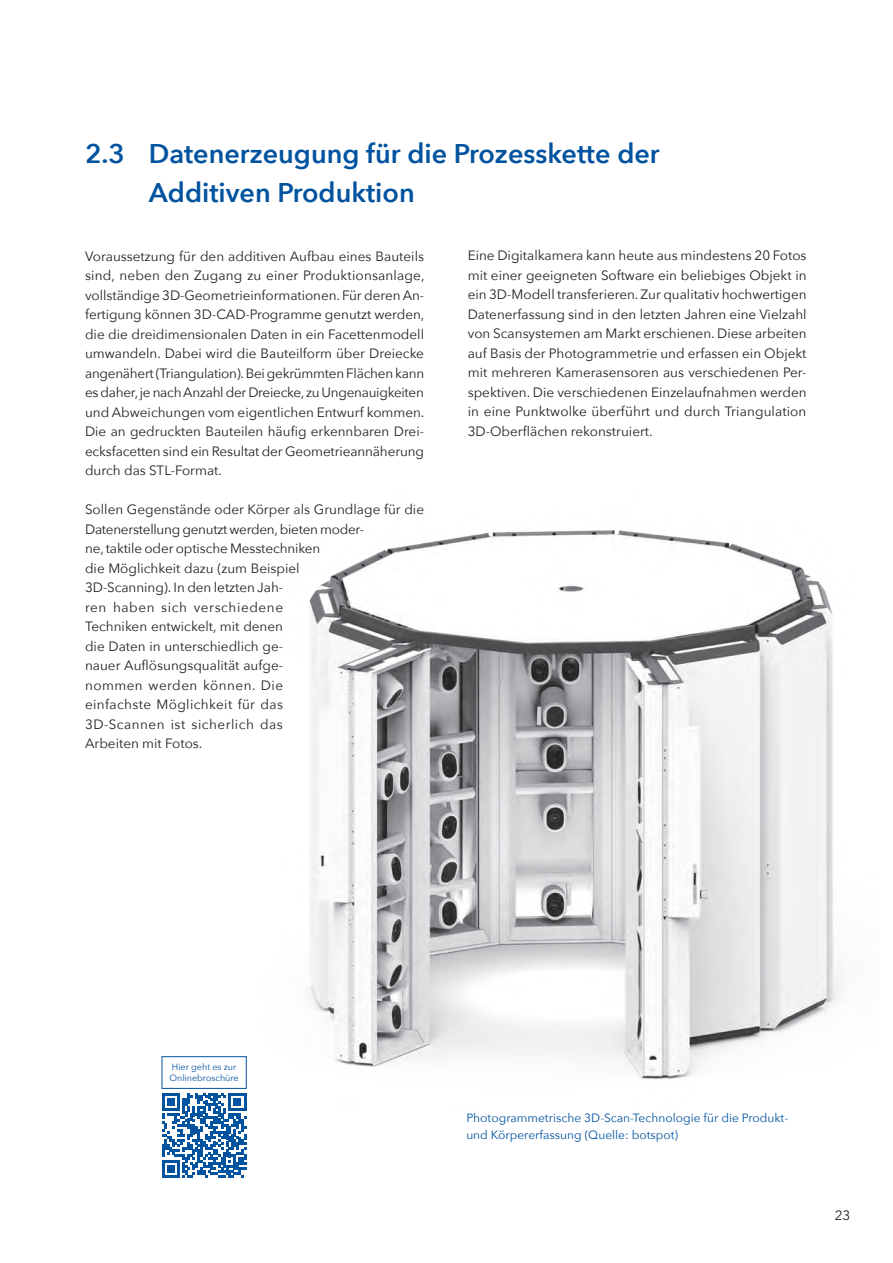
<style>
.page{position:relative;width:893px;height:1263px;background:#fff}
.page>*{position:absolute;margin:0;border:0;box-sizing:border-box;transform-origin:0 0}
.t1{font:600 27px/39px "Avenir Next";color:#0153a0}
.t2{font:13.5px/19.5px "Avenir Next";color:#231f20;text-align:justify}
.t3{font:12px/16.5px "Avenir Next";color:#0153a0}
.t4{font:9px/10.8px "Avenir Next";color:#0153a0}
</style>
<div class="page">
<img style="left:309px;top:530px;width:532px;height:550px">
<svg style="left:162px;top:1093px;width:84px;height:85px"></svg>
<div style="left:162px;top:1056px;width:85px;height:33px;border:1px solid #0153a0"></div>
<h1 class="t1" style="left:149px;top:133px;width:512px;text-indent:-64px">2.3 Datenerzeugung für die Prozesskette der<br>Additiven Produktion</h1>
<p class="t2" style="left:85px;top:246px;width:341px">Voraussetzung für den additiven Aufbau eines Bauteils sind, neben den Zugang zu einer Produktionsanlage, vollständige 3D-Geometrieinformationen. Für deren An&shy;fertigung können 3D-CAD-Programme genutzt werden, die die dreidimensionalen Daten in ein Facettenmodell umwandeln. Dabei wird die Bauteilform über Dreiecke angenähert (Triangulation). Bei gekrümmten Flächen kann es daher, je nach Anzahl der Dreiecke, zu Ungenauigkeiten und Abweichungen vom eigentlichen Entwurf kommen.<br>Die an gedruckten Bauteilen häufig erkennbaren Drei&shy;ecksfacetten sind ein Resultat der Geometrieannäherung durch das STL-Format.</p>
<p class="t2" style="left:85px;top:499px;width:341px;text-align:left">Sollen Gegenstände oder Körper als Grundlage für die Datenerstellung genutzt werden, bieten moder-<br>ne, taktile oder optische Messtechniken<br>die Möglichkeit dazu (zum Beispiel<br>3D-Scanning). In den letzten Jah‑<br>ren haben sich verschiedene<br>Techniken entwickelt, mit denen<br>die Daten in unterschiedlich ge-<br>nauer Auflösungsqualität aufge-<br>nommen werden können. Die<br>einfachste Möglichkeit für das<br>3D-Scannen ist sicherlich das<br>Arbeiten mit Fotos.</p>
<p class="t2" style="left:468px;top:245px;width:340px">Eine Digitalkamera kann heute aus mindestens 20 Fotos mit einer geeigneten Software ein beliebiges Objekt in ein 3D-Modell transferieren. Zur qualitativ hochwertigen Datenerfassung sind in den letzten Jahren eine Vielzahl von Scansystemen am Markt erschienen. Diese arbeiten auf Basis der Photogrammetrie und erfassen ein Objekt mit mehreren Kamerasensoren aus verschiedenen Per&shy;spektiven. Die verschiedenen Einzelaufnahmen werden in eine Punktwolke überführt und durch Triangulation 3D-Oberflächen rekonstruiert.</p>
<p class="t4" style="left:169px;top:1061px;width:71px">Hier geht es zur<br>Onlinebroschüre</p>
<p class="t3" style="left:466px;top:1109px;width:323px">Photogrammetrische 3D-Scan-Technologie für die Produkt&shy;und Körpererfassung (Quelle: botspot)</p>
<p class="t2" style="left:835px;top:1205px;width:17px">23</p>
</div>
